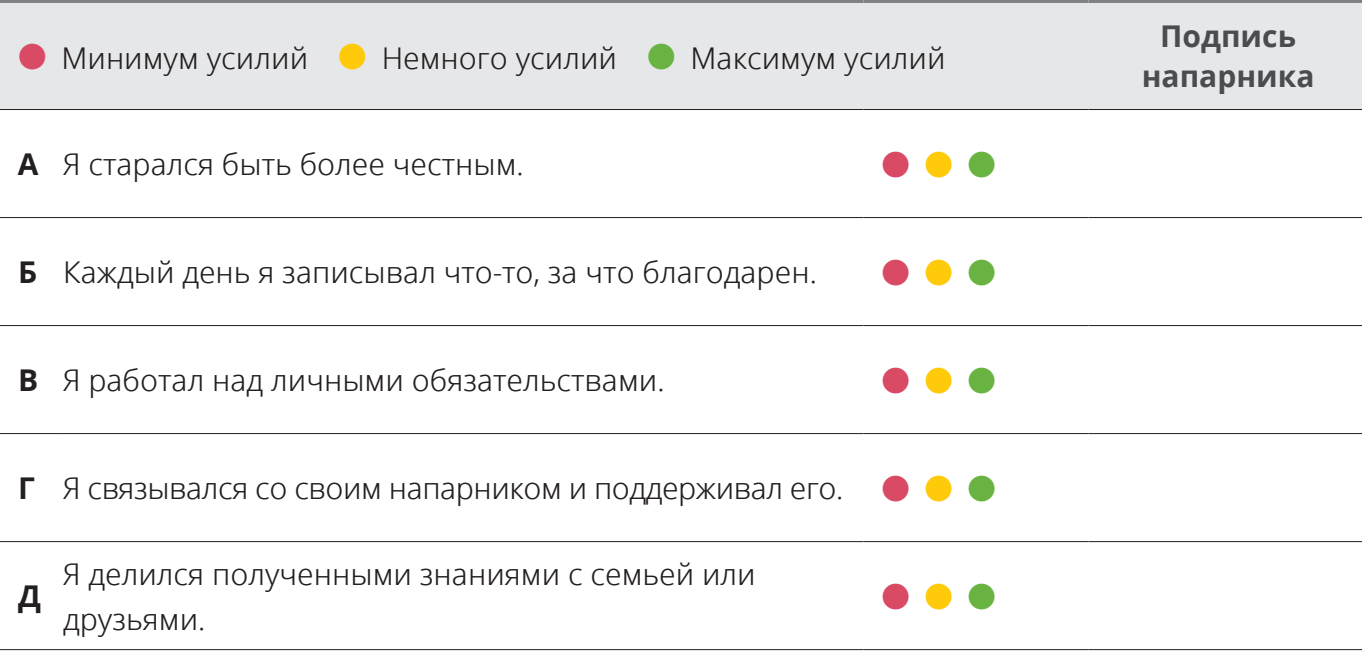
<style>
.page{position:relative;width:1362px;height:651px;background:#fff}
.page>*{position:absolute;margin:0;border:0;box-sizing:border-box;transform-origin:0 0}
.t1{font:36px "Ding P Ilds Dpi";color:#d94a65}
.t2{font:30px/45px "Zoramlds Lat";color:#231f20}
.t3{font:700 30px/39px "Zoramlds Lat";color:#4b4c4d;text-align:center}
.t4{font:700 30px "Zoramlds Lat";color:#231f20}
.s1{font-family:"Ding P Ilds Dpi";font-size:36px;color:#d94a65}
.s2{font-family:"Ding P Ilds Dpi";font-size:36px;color:#feca0a}
.s3{font-family:"Ding P Ilds Dpi";font-size:36px;color:#69b342}
.s4{font-weight:700}
.s5{color:#feca0a}
.s6{color:#69b342}
</style>
<div class="page">
<div style="left:0;top:3px;width:1362px;height:106px;background:#e6e7e9"></div>
<hr style="left:0;top:0;width:63px;height:3px;background:#808285">
<hr style="left:63px;top:0;width:800px;height:3px;background:#808285">
<hr style="left:863px;top:0;width:225px;height:3px;background:#808285">
<hr style="left:1088px;top:0;width:274px;height:3px;background:#808285">
<hr style="left:0;top:649px;width:63px;height:1px;background:#231f20">
<hr style="left:63px;top:649px;width:800px;height:1px;background:#231f20">
<hr style="left:863px;top:649px;width:225px;height:1px;background:#231f20">
<hr style="left:1088px;top:649px;width:274px;height:1px;background:#231f20">
<hr style="left:0;top:217px;width:63px;height:1px;background:#231f20">
<hr style="left:63px;top:217px;width:800px;height:1px;background:#231f20">
<hr style="left:863px;top:217px;width:225px;height:1px;background:#231f20">
<hr style="left:1088px;top:217px;width:274px;height:1px;background:#231f20">
<hr style="left:0;top:325px;width:63px;height:1px;background:#231f20">
<hr style="left:63px;top:325px;width:800px;height:1px;background:#231f20">
<hr style="left:863px;top:325px;width:225px;height:1px;background:#231f20">
<hr style="left:1088px;top:325px;width:274px;height:1px;background:#231f20">
<hr style="left:0;top:433px;width:63px;height:1px;background:#231f20">
<hr style="left:63px;top:433px;width:800px;height:1px;background:#231f20">
<hr style="left:863px;top:433px;width:225px;height:1px;background:#231f20">
<hr style="left:1088px;top:433px;width:274px;height:1px;background:#231f20">
<hr style="left:0;top:541px;width:63px;height:1px;background:#231f20">
<hr style="left:63px;top:541px;width:800px;height:1px;background:#231f20">
<hr style="left:863px;top:541px;width:225px;height:1px;background:#231f20">
<hr style="left:1088px;top:541px;width:274px;height:1px;background:#231f20">
<hr style="left:0;top:109px;width:63px;height:1px;background:#231f20">
<hr style="left:63px;top:109px;width:800px;height:1px;background:#231f20">
<hr style="left:863px;top:109px;width:225px;height:1px;background:#231f20">
<hr style="left:1088px;top:109px;width:274px;height:1px;background:#231f20">
<p class="t2" style="left:18px;top:36px;width:929px"><span class="s1">●</span> Минимум усилий <span class="s2">●</span> Немного усилий <span class="s3">●</span> Максимум усилий</p>
<p class="t2" style="left:18px;top:142px;width:507px"><span class="s4">А</span> Я старался быть более честным.</p>
<p class="t1" style="left:881px;top:141px;width:116px">●<span class="s5">●</span><span class="s6">●</span></p>
<p class="t2" style="left:18px;top:250px;width:800px"><span class="s4">Б</span> Каждый день я записывал что-то, за что благодарен.</p>
<p class="t1" style="left:881px;top:249px;width:116px">●<span class="s5">●</span><span class="s6">●</span></p>
<p class="t2" style="left:18px;top:358px;width:648px"><span class="s4">В</span> Я работал над личными обязательствами.</p>
<p class="t1" style="left:881px;top:357px;width:116px">●<span class="s5">●</span><span class="s6">●</span></p>
<p class="t2" style="left:18px;top:466px;width:979px"><span class="s4">Г</span> Я связывался со своим напарником и поддерживал его. <span class="s1">●</span> <span class="s2">●</span> <span class="s3">●</span></p>
<p class="t4" style="left:18px;top:573px;width:24px">Д</p>
<p class="t2" style="left:63px;top:551px;width:694px">Я делился полученными знаниями с семьей или друзьями.</p>
<p class="t1" style="left:881px;top:573px;width:116px">●<span class="s5">●</span><span class="s6">●</span></p>
<p class="t3" style="left:1142px;top:18px;width:174px">Подпись напарника</p>
</div>
